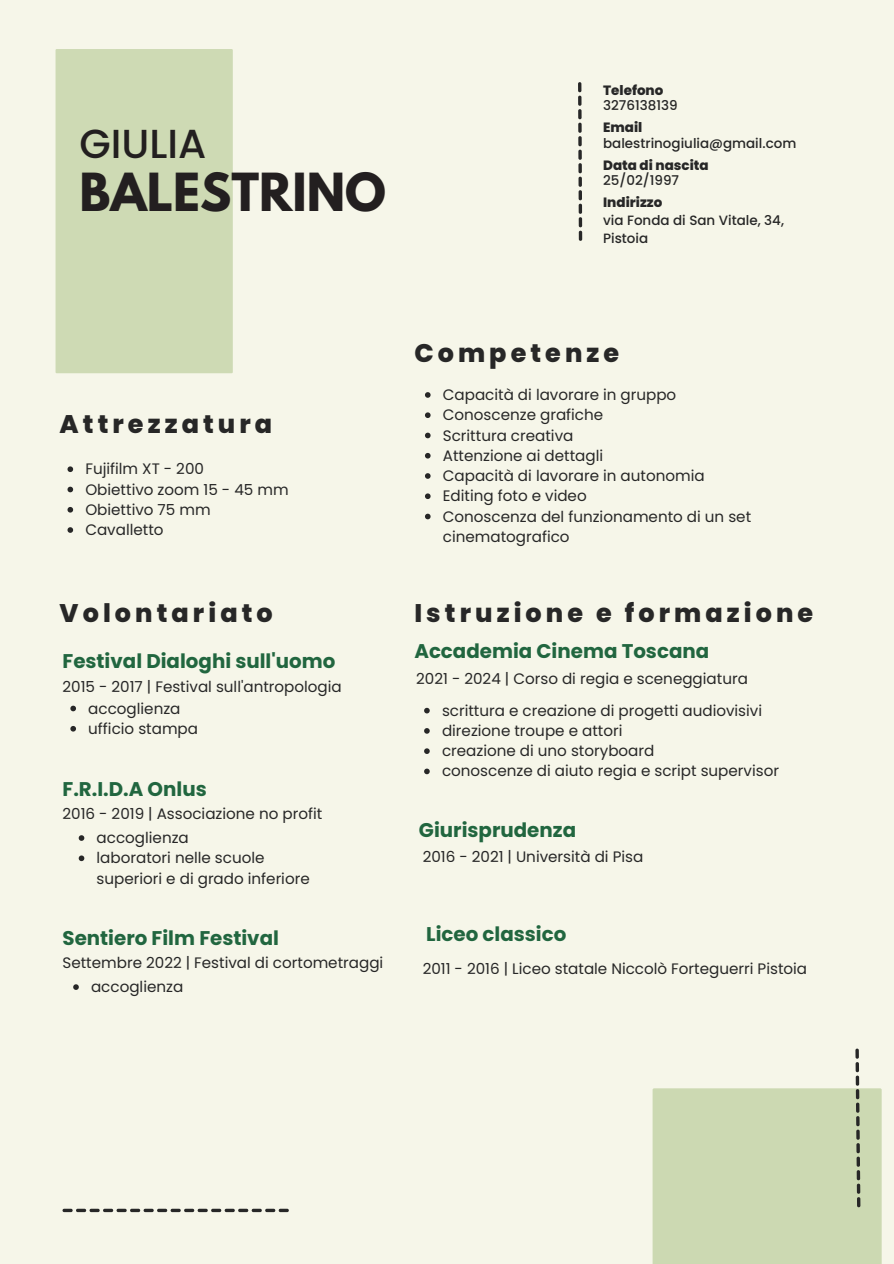
<style>
.page{position:relative;width:894px;height:1264px;background:#fff}
.page>*{position:absolute;margin:0;border:0;box-sizing:border-box;transform-origin:0 0}
.t1{font:700 46.5px "League Spartan";color:#231f20}
.t2{font:500 40.5px "Poppins";color:#231f20}
.t3{font:800 25.5px "Poppins";letter-spacing:.16em;color:#272727}
.t4{font:700 19.8px "Poppins";color:#21663f}
.t5{font:15.15px/20.2px "Poppins";color:#272727}
.t6{font:500 13.5px/18px "Poppins";color:#272727}
.t7{font:800 13.5px "Poppins";color:#272727}
</style>
<div class="page">
<div style="left:0;top:0;width:893px;height:1263px;background:#f6f6e9"></div>
<svg style="left:578px;top:82px;width:4px;height:159px"></svg>
<svg style="left:652px;top:1048px;width:228px;height:215px"></svg>
<svg style="left:62px;top:1208px;width:227px;height:4px"></svg>
<div style="left:55px;top:49px;width:177px;height:324px;background:#cedab4"></div>
<svg style="left:70px;top:705px;width:6px;height:6px"></svg>
<svg style="left:70px;top:726px;width:6px;height:5px"></svg>
<svg style="left:79px;top:835px;width:5px;height:5px"></svg>
<svg style="left:79px;top:855px;width:5px;height:6px"></svg>
<svg style="left:73px;top:984px;width:6px;height:5px"></svg>
<svg style="left:67px;top:466px;width:6px;height:6px"></svg>
<svg style="left:67px;top:486px;width:6px;height:6px"></svg>
<svg style="left:67px;top:507px;width:6px;height:5px"></svg>
<svg style="left:67px;top:527px;width:6px;height:6px"></svg>
<svg style="left:424px;top:707px;width:5px;height:6px"></svg>
<svg style="left:424px;top:728px;width:5px;height:5px"></svg>
<svg style="left:424px;top:748px;width:5px;height:6px"></svg>
<svg style="left:424px;top:768px;width:5px;height:6px"></svg>
<svg style="left:425px;top:392px;width:5px;height:6px"></svg>
<svg style="left:425px;top:412px;width:5px;height:6px"></svg>
<svg style="left:425px;top:432px;width:5px;height:6px"></svg>
<svg style="left:425px;top:453px;width:5px;height:5px"></svg>
<svg style="left:425px;top:473px;width:5px;height:6px"></svg>
<svg style="left:425px;top:493px;width:5px;height:6px"></svg>
<svg style="left:425px;top:513px;width:5px;height:6px"></svg>
<p class="t2" style="left:79px;top:116px;width:128px">GIULIA</p>
<h4 class="t1" style="left:79px;top:169px;width:308px">BALESTRINO</h4>
<h1 class="t7" style="left:603px;top:81px;width:62px">Telefono</h1>
<p class="t6" style="left:603px;top:96px;width:76px">3276138139</p>
<p class="t6" style="left:603px;top:134px;width:195px">balestrinogiulia@gmail.com</p>
<p class="t7" style="left:603px;top:118px;width:41px">Email</p>
<p class="t7" style="left:603px;top:155px;width:107px">Data di nascita</p>
<p class="t6" style="left:603px;top:171px;width:77px">25/02/1997</p>
<p class="t7" style="left:603px;top:193px;width:61px">Indirizzo</p>
<p class="t6" style="left:603px;top:211px;width:182px">via Fonda di San Vitale, 34,<br>Pistoia</p>
<p class="t3" style="left:60px;top:406px;width:214px">Attrezzatura</p>
<p class="t5" style="left:85px;top:459px;width:120px">Fujifilm XT - 200</p>
<p class="t5" style="left:85px;top:479px;width:205px">Obiettivo zoom 15 - 45 mm</p>
<h3 class="t5" style="left:85px;top:499px;width:127px">Obiettivo 75 mm</h3>
<h3 class="t5" style="left:85px;top:519px;width:80px">Cavalletto</h3>
<h2 class="t3" style="left:60px;top:595px;width:214px">Volontariato</h2>
<p class="t4" style="left:62px;top:647px;width:274px">Festival Dialoghi sull'uomo</p>
<h3 class="t5" style="left:62px;top:676px;width:281px">2015 - 2017 | Festival sull'antropologia</h3>
<p class="t5" style="left:88px;top:698px;width:94px">accoglienza</p>
<p class="t5" style="left:88px;top:718px;width:111px">ufficio stampa</p>
<p class="t4" style="left:62px;top:774px;width:146px">F.R.I.D.A Onlus</p>
<p class="t5" style="left:62px;top:803px;width:261px">2016 - 2019 | Associazione no profit</p>
<p class="t5" style="left:97px;top:827px;width:94px">accoglienza</p>
<p class="t5" style="left:97px;top:848px;width:215px">laboratori nelle scuole superiori e di grado inferiore</p>
<p class="t4" style="left:62px;top:924px;width:218px">Sentiero Film Festival</p>
<h3 class="t5" style="left:62px;top:952px;width:322px">Settembre 2022 | Festival di cortometraggi</h3>
<p class="t5" style="left:91px;top:976px;width:94px">accoglienza</p>
<h4 class="t3" style="left:414px;top:335px;width:206px">Competenze</h4>
<p class="t5" style="left:442px;top:384px;width:235px">Capacità di lavorare in gruppo</p>
<p class="t5" style="left:442px;top:405px;width:162px">Conoscenze grafiche</p>
<h5 class="t5" style="left:442px;top:425px;width:132px">Scrittura creativa</h5>
<h4 class="t5" style="left:442px;top:445px;width:162px">Attenzione ai dettagli</h4>
<h4 class="t5" style="left:442px;top:465px;width:263px">Capacità di lavorare in autonomia</h4>
<h5 class="t5" style="left:442px;top:486px;width:145px">Editing foto e video</h5>
<h5 class="t5" style="left:442px;top:506px;width:310px">Conoscenza del funzionamento di un set cinematografico</h5>
<h4 class="t3" style="left:414px;top:595px;width:400px">Istruzione e formazione</h4>
<h5 class="t4" style="left:414px;top:637px;width:296px">Accademia Cinema Toscana</h5>
<h5 class="t5" style="left:416px;top:668px;width:333px">2021 - 2024 | Corso di regia e sceneggiatura</h5>
<p class="t5" style="left:442px;top:700px;width:321px">scrittura e creazione di progetti audiovisivi</p>
<p class="t5" style="left:442px;top:720px;width:182px">direzione troupe e attori</p>
<p class="t5" style="left:442px;top:740px;width:214px">creazione di uno storyboard</p>
<p class="t5" style="left:442px;top:761px;width:338px">conoscenze di aiuto regia e script supervisor</p>
<p class="t4" style="left:419px;top:816px;width:159px">Giurisprudenza</p>
<p class="t5" style="left:422px;top:846px;width:222px">2016 - 2021 | Università di Pisa</p>
<h4 class="t4" style="left:426px;top:920px;width:142px">Liceo classico</h4>
<h5 class="t5" style="left:422px;top:958px;width:386px">2011 - 2016 | Liceo statale Niccolò Forteguerri Pistoia</h5>
</div>
